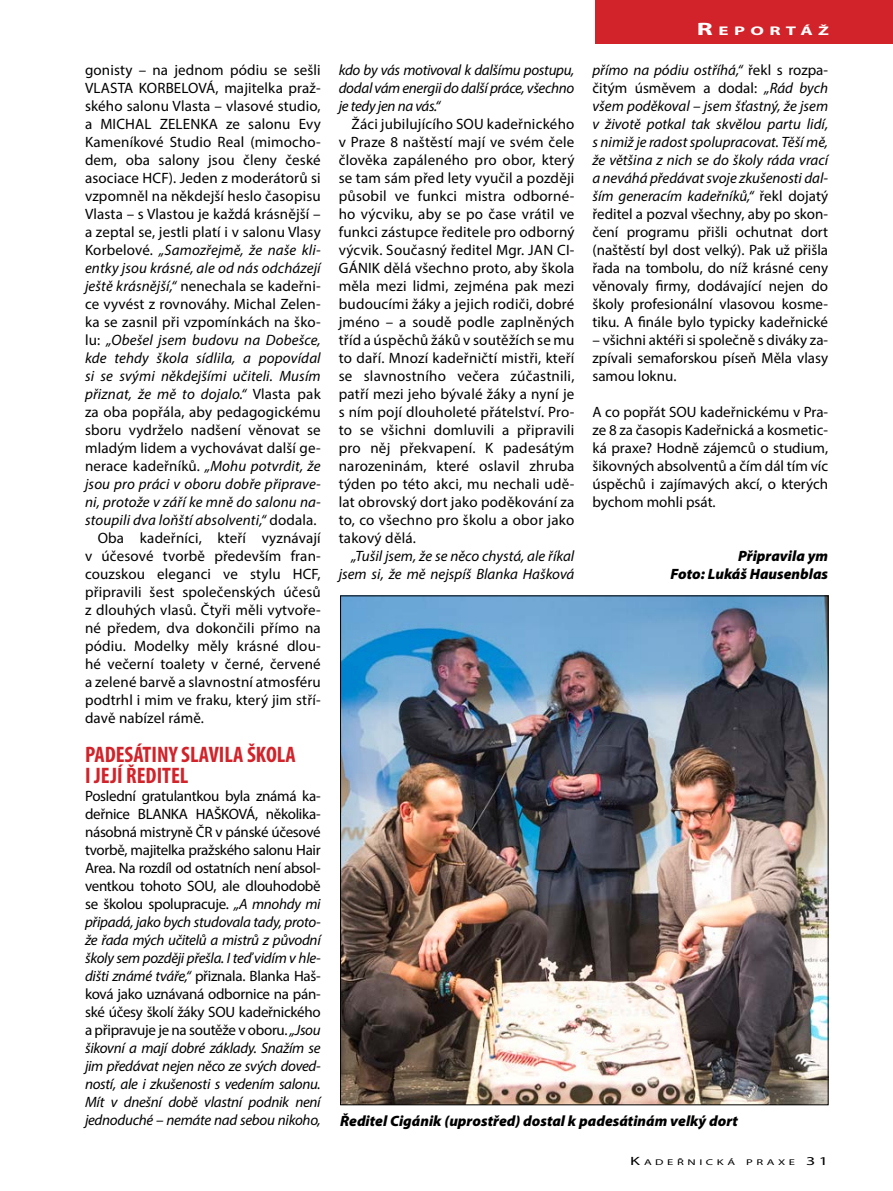
<style>
.page{position:relative;width:893px;height:1191px;background:#fff}
.page>*{position:absolute;margin:0;border:0;box-sizing:border-box;transform-origin:0 0}
.t1{font:700 condensed 22.5px/21px "Myriad Pro";color:#d2232a}
.t2{font:15px/18px "Myriad Pro";letter-spacing:.01em;color:#000;text-align:justify}
.t3{font:italic 15px/18px "Myriad Pro";letter-spacing:.01em;color:#000;text-align:justify}
.t4{font:italic 900 15px/18px "Myriad Pro";color:#000;text-align:right}
.t5{font:700 12.6px "Myriad Pro";letter-spacing:.285em;color:#fff;scale:1.5 1}
.t6{font:8.4px "Myriad Pro";letter-spacing:.285em;color:#000;scale:1.5 1}
.s1{font-style:normal}
.s2{font-style:italic}
.s3{font-size:18px}
.s4{font-size:12px}
</style>
<div class="page">
<div style="left:595px;top:0;width:298px;height:44px;background:#d2232a"></div>
<img style="left:342px;top:597px;width:484px;height:506px">
<p class="t2" style="left:85px;top:61px;width:237px">gonisty – na jednom pódiu se sešli</p>
<p class="t2" style="left:85px;top:79px;width:237px">VLASTA KORBELOVÁ, majitelka praž-</p>
<p class="t2" style="left:85px;top:97px;width:237px">ského salonu Vlasta – vlasové studio,</p>
<p class="t2" style="left:85px;top:115px;width:237px">a MICHAL ZELENKA ze salonu Evy</p>
<p class="t2" style="left:85px;top:133px;width:237px">Kameníkové Studio Real (mimocho-</p>
<p class="t2" style="left:85px;top:151px;width:237px">dem, oba salony jsou členy české</p>
<p class="t2" style="left:85px;top:169px;width:237px">asociace HCF). Jeden z moderátorů si</p>
<p class="t2" style="left:85px;top:187px;width:237px">vzpomněl na někdejší heslo časopisu</p>
<p class="t2" style="left:85px;top:205px;width:237px">Vlasta – s Vlastou je každá krásnější –</p>
<p class="t2" style="left:85px;top:223px;width:237px">a zeptal se, jestli platí i v salonu Vlasy</p>
<p class="t3" style="left:85px;top:241px;width:237px"><span class="s1">Korbelové.</span> „Samozřejmě, že naše kli-</p>
<p class="t3" style="left:85px;top:259px;width:237px">entky jsou krásné, ale od nás odcházejí</p>
<p class="t2" style="left:85px;top:277px;width:237px"><span class="s2">ještě krásnější,“</span> nenechala se kadeřni-</p>
<p class="t2" style="left:85px;top:295px;width:237px">ce vyvést z rovnováhy. Michal Zelen-</p>
<p class="t2" style="left:85px;top:313px;width:237px">ka se zasnil při vzpomínkách na ško-</p>
<p class="t3" style="left:85px;top:331px;width:237px"><span class="s1">lu:</span> „Obešel jsem budovu na Dobešce,</p>
<p class="t3" style="left:85px;top:349px;width:237px">kde tehdy škola sídlila, a popovídal</p>
<p class="t3" style="left:85px;top:367px;width:237px">si se svými někdejšími učiteli. Musím</p>
<p class="t3" style="left:85px;top:385px;width:237px">přiznat, že mě to dojalo.“ <span class="s1">Vlasta pak</span></p>
<p class="t2" style="left:85px;top:403px;width:237px">za oba popřála, aby pedagogickému</p>
<p class="t2" style="left:85px;top:421px;width:237px">sboru vydrželo nadšení věnovat se</p>
<p class="t2" style="left:85px;top:439px;width:237px">mladým lidem a vychovávat další ge-</p>
<p class="t2" style="left:85px;top:457px;width:237px">nerace kadeřníků. <span class="s2">„Mohu potvrdit, že</span></p>
<p class="t3" style="left:85px;top:475px;width:237px">jsou pro práci v oboru dobře připrave-</p>
<p class="t3" style="left:85px;top:493px;width:237px">ni, protože v září ke mně do salonu na-</p>
<p class="t3" style="left:85px;top:511px;width:233px">stoupili dva loňští absolventi,“ <span class="s1">dodala.</span></p>
<p class="t2" style="left:98px;top:529px;width:224px">Oba kadeřníci, kteří vyznávají</p>
<p class="t2" style="left:85px;top:547px;width:237px">v účesové tvorbě především fran-</p>
<p class="t2" style="left:85px;top:565px;width:237px">couzskou eleganci ve stylu HCF,</p>
<p class="t2" style="left:85px;top:583px;width:237px">připravili šest společenských účesů</p>
<p class="t2" style="left:85px;top:601px;width:237px">z dlouhých vlasů. Čtyři měli vytvoře-</p>
<p class="t2" style="left:85px;top:619px;width:237px">né předem, dva dokončili přímo na</p>
<p class="t2" style="left:85px;top:637px;width:237px">pódiu. Modelky měly krásné dlou-</p>
<p class="t2" style="left:85px;top:655px;width:237px">hé večerní toalety v černé, červené</p>
<p class="t2" style="left:85px;top:673px;width:237px">a zelené barvě a slavnostní atmosféru</p>
<p class="t2" style="left:85px;top:691px;width:237px">podtrhl i mim ve fraku, který jim stří-</p>
<p class="t2" style="left:85px;top:709px;width:121px">davě nabízel rámě.</p>
<h1 class="t1" style="left:85px;top:744px;width:212px">PADESÁTINY SLAVILA ŠKOLA<br>I JEJÍ ŘEDITEL</h1>
<p class="t2" style="left:85px;top:787px;width:237px">Poslední gratulantkou byla známá ka&shy;deřnice BLANKA HAŠKOVÁ, několika&shy;násobná mistryně ČR v pánské účesové tvorbě, majitelka pražského salonu Hair Area. Na rozdíl od ostatních není absol&shy;ventkou tohoto SOU, ale dlouhodobě se školou spolupracuje. <span class="s2">„A mnohdy mi připadá, jako bych studovala tady, proto&shy;že řada mých učitelů a mistrů z původní školy sem později přešla. I teď vidím v hle&shy;dišti známé tváře,“</span> přiznala. Blanka Haš&shy;ková jako uznávaná odbornice na pán&shy;ské účesy školí žáky SOU kadeřnického a připravuje je na soutěže v oboru. <span class="s2">„Jsou šikovní a mají dobré základy. Snažím se jim předávat nejen něco ze svých doved&shy;ností, ale i zkušenosti s vedením salonu.<br>Mít v dnešní době vlastní podnik není jednoduché – nemáte nad sebou nikoho,</span></p>
<p class="t3" style="left:339px;top:61px;width:237px">kdo by vás motivoval k dalšímu postupu, dodal vám energii do další práce, všechno je tedy jen na vás.“</p>
<p class="t2" style="left:339px;top:115px;width:237px;text-indent:13px">Žáci jubilujícího SOU kadeřnického v Praze 8 naštěstí mají ve svém čele člověka zapáleného pro obor, který se tam sám před lety vyučil a později působil ve funkci mistra odborné&shy;ho výcviku, aby se po čase vrátil ve funkci zástupce ředitele pro odborný výcvik. Současný ředitel Mgr. JAN CI-GÁNIK dělá všechno proto, aby škola měla mezi lidmi, zejména pak mezi budoucími žáky a jejich rodiči, dobré jméno – a soudě podle zaplněných tříd a úspěchů žáků v soutěžích se mu to daří. Mnozí kadeřničtí mistři, kteří se slavnostního večera zúčastnili, patří mezi jeho bývalé žáky a nyní je s ním pojí dlouholeté přátelství. Pro&shy;to se všichni domluvili a připravili pro něj překvapení. K padesátým narozeninám, které oslavil zhruba týden po této akci, mu nechali udě&shy;lat obrovský dort jako poděkování za to, co všechno pro školu a obor jako takový dělá.</p>
<p class="t3" style="left:339px;top:547px;width:237px;text-align:right">„Tušil jsem, že se něco chystá, ale říkal jsem si, že mě nejspíš Blanka Hašková</p>
<p class="t5" style="left:697px;top:22px;width:90px"><span class="s3">r</span>EPORTÁŽ</p>
<p class="t2" style="left:592px;top:61px;width:237px"><span class="s2">přímo na pódiu ostříhá,“</span> řekl s rozpa&shy;čitým úsměvem a dodal: <span class="s2">„Rád bych všem poděkoval – jsem šťastný, že jsem v životě potkal tak skvělou partu lidí, s nimiž je radost spolupracovat. Těší mě, že většina z nich se do školy ráda vrací a neváhá předávat svoje zkušenosti dal&shy;ším generacím kadeřníků,“</span> řekl dojatý ředitel a pozval všechny, aby po skon&shy;čení programu přišli ochutnat dort (naštěstí byl dost velký). Pak už přišla řada na tombolu, do níž krásné ceny věnovaly firmy, dodávající nejen do školy profesionální vlasovou kosme&shy;tiku. A finále bylo typicky kadeřnické</p>
<p class="t2" style="left:592px;top:331px;width:237px">– všichni aktéři si společně s diváky za&shy;zpívali semaforskou píseň Měla vlasy samou loknu.</p>
<p class="t2" style="left:592px;top:403px;width:237px">A co popřát SOU kadeřnickému v Pra&shy;ze 8 za časopis Kadeřnická a kosmetic&shy;ká praxe? Hodně zájemců o studium, šikovných absolventů a čím dál tím víc úspěchů i zajímavých akcí, o kterých bychom mohli psát.</p>
<p class="t4" style="left:671px;top:546px;width:159px">Připravila ym<br>Foto: Lukáš Hausenblas</p>
<p class="t4" style="left:340px;top:1111px;width:399px">Ředitel Cigánik (uprostřed) dostal k padesátinám velký dort</p>
<p class="t6" style="left:630px;top:1157px;width:71px"><span class="s4">K</span>ADEŘNICKÁ</p>
<p class="t6" style="left:746px;top:1157px;width:56px">PRAXE <span class="s4">31</span></p>
</div>
